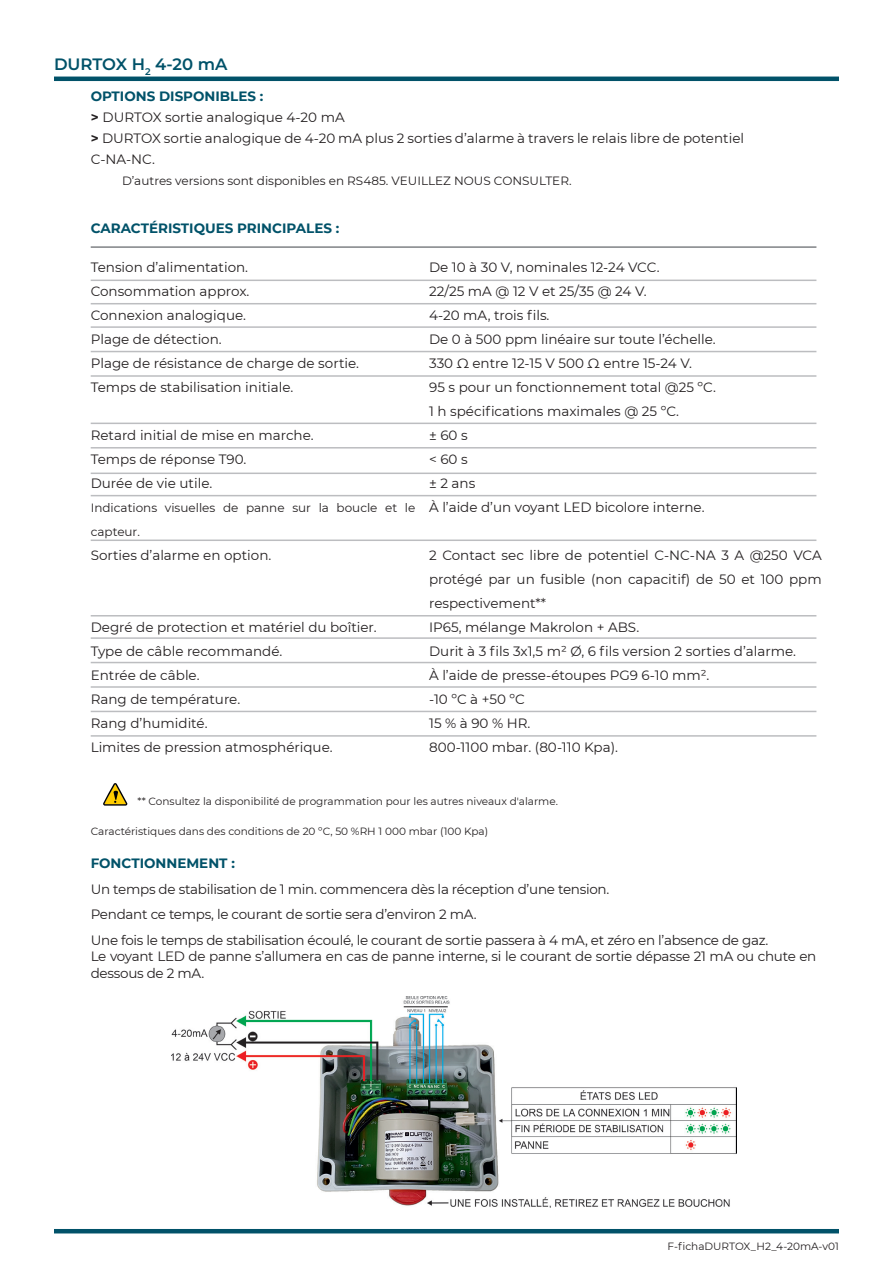
<style>
.page{position:relative;width:893px;height:1263px;background:#fff}
.page>*{position:absolute;margin:0;border:0;box-sizing:border-box;transform-origin:0 0}
.t1{font:100 16.5px "Montserrat";color:#015269}
.t2{font:13.5px/24px "Montserrat";color:#231f20}
.t3{font:13.5px/16.5px "Montserrat";letter-spacing:-.02em;color:#231f20}
.t4{font:700 13.5px "Montserrat";color:#015269}
.t5{font:12px/24px "Montserrat";color:#231f20}
.t6{font:10.5px "Montserrat";color:#231f20}
.s1{font-weight:700}
</style>
<div class="page">
<hr style="left:54px;top:77px;width:785px;height:4px;background:#015269">
<hr style="left:54px;top:1229px;width:785px;height:4px;background:#015269">
<hr style="left:91px;top:246px;width:725px;height:2px;background:#808285">
<hr style="left:91px;top:280px;width:725px;height:1px;background:#bcbdc0">
<hr style="left:91px;top:303px;width:725px;height:1px;background:#bcbdc0">
<hr style="left:91px;top:326px;width:725px;height:2px;background:#bcbdc0">
<hr style="left:91px;top:351px;width:725px;height:1px;background:#bcbdc0">
<hr style="left:91px;top:375px;width:725px;height:2px;background:#bcbdc0">
<hr style="left:91px;top:423px;width:725px;height:1px;background:#bcbdc0">
<hr style="left:91px;top:447px;width:725px;height:1px;background:#bcbdc0">
<hr style="left:91px;top:473px;width:725px;height:1px;background:#bcbdc0">
<hr style="left:91px;top:495px;width:725px;height:1px;background:#bcbdc0">
<hr style="left:91px;top:539px;width:725px;height:2px;background:#bcbdc0">
<hr style="left:91px;top:637px;width:725px;height:2px;background:#bcbdc0">
<hr style="left:91px;top:615px;width:725px;height:1px;background:#bcbdc0">
<hr style="left:91px;top:662px;width:725px;height:1px;background:#bcbdc0">
<hr style="left:91px;top:686px;width:725px;height:2px;background:#bcbdc0">
<hr style="left:91px;top:711px;width:725px;height:1px;background:#bcbdc0">
<hr style="left:91px;top:735px;width:725px;height:2px;background:#bcbdc0">
<svg style="left:103px;top:783px;width:24px;height:23px"></svg>
<img style="left:171px;top:996px;width:565px;height:211px">
<p class="t1" style="left:54px;top:53px;width:175px">DURTOX H<sub>2</sub> 4-20 mA</p>
<p class="t4" style="left:91px;top:86px;width:174px">OPTIONS DISPONIBLES :</p>
<p class="t2" style="left:91px;top:104px;width:255px"><span class="s1">&gt;</span> DURTOX sortie analogique 4-20 mA</p>
<p class="t2" style="left:91px;top:127px;width:655px;line-height:21px"><span class="s1">&gt;</span> DURTOX sortie analogique de 4-20 mA plus 2 sorties d’alarme à travers le relais libre de potentiel<br>C-NA-NC.</p>
<p class="t5" style="left:122px;top:168px;width:451px">D’autres versions sont disponibles en RS485. VEUILLEZ NOUS CONSULTER.</p>
<p class="t4" style="left:91px;top:219px;width:250px">CARACTÉRISTIQUES PRINCIPALES :</p>
<p class="t2" style="left:91px;top:254px;width:159px">Tension d’alimentation.</p>
<p class="t2" style="left:91px;top:278px;width:160px">Consommation approx.</p>
<p class="t2" style="left:91px;top:302px;width:157px">Connexion analogique.</p>
<p class="t2" style="left:91px;top:326px;width:133px">Plage de détection.</p>
<p class="t2" style="left:91px;top:350px;width:270px">Plage de résistance de charge de sortie.</p>
<p class="t2" style="left:91px;top:374px;width:204px">Temps de stabilisation initiale.</p>
<p class="t2" style="left:91px;top:422px;width:225px">Retard initial de mise en marche.</p>
<p class="t2" style="left:91px;top:446px;width:157px">Temps de réponse T90.</p>
<p class="t2" style="left:91px;top:470px;width:123px">Durée de vie utile.</p>
<p class="t5" style="left:91px;top:495px;width:326px">Indications visuelles de panne sur la boucle et le capteur.</p>
<p class="t2" style="left:91px;top:542px;width:182px">Sorties d’alarme en option.</p>
<p class="t2" style="left:91px;top:614px;width:288px">Degré de protection et matériel du boîtier.</p>
<p class="t2" style="left:91px;top:638px;width:193px">Type de câble recommandé.</p>
<p class="t2" style="left:91px;top:662px;width:110px">Entrée de câble.</p>
<p class="t2" style="left:91px;top:686px;width:151px">Rang de température.</p>
<p class="t2" style="left:91px;top:710px;width:118px">Rang d’humidité.</p>
<p class="t2" style="left:91px;top:734px;width:243px">Limites de pression atmosphérique.</p>
<p class="t2" style="left:429px;top:254px;width:232px">De 10 à 30 V, nominales 12-24 VCC.</p>
<p class="t2" style="left:429px;top:278px;width:219px">22/25 mA @ 12 V et 25/35 @ 24 V.</p>
<p class="t2" style="left:429px;top:302px;width:122px">4-20 mA, trois fils.</p>
<p class="t2" style="left:429px;top:326px;width:288px">De 0 à 500 ppm linéaire sur toute l’échelle.</p>
<p class="t2" style="left:429px;top:350px;width:265px">330 Ω entre 12-15 V 500 Ω entre 15-24 V.</p>
<p class="t2" style="left:429px;top:374px;width:288px">95 s pour un fonctionnement total @25 ºC.</p>
<p class="t2" style="left:429px;top:398px;width:251px">1 h spécifications maximales @ 25 ºC.</p>
<p class="t2" style="left:429px;top:422px;width:40px">± 60 s</p>
<p class="t2" style="left:429px;top:446px;width:40px">&lt; 60 s</p>
<p class="t2" style="left:429px;top:470px;width:48px">± 2 ans</p>
<p class="t2" style="left:429px;top:494px;width:277px">À l’aide d’un voyant LED bicolore interne.</p>
<p class="t2" style="left:429px;top:542px;width:394px;text-align:justify">2 Contact sec libre de potentiel C-NC-NA 3 A @250 VCA protégé par un fusible (non capacitif) de 50 et 100 ppm respectivement**</p>
<p class="t2" style="left:429px;top:614px;width:212px">IP65, mélange Makrolon + ABS.</p>
<p class="t2" style="left:429px;top:638px;width:368px">Durit à 3 fils 3x1,5 m² Ø, 6 fils version 2 sorties d’alarme.</p>
<p class="t2" style="left:429px;top:662px;width:282px">À l’aide de presse-étoupes PG9 6-10 mm².</p>
<p class="t2" style="left:429px;top:686px;width:97px">-10 ºC à +50 ºC</p>
<p class="t2" style="left:429px;top:710px;width:103px">15 % à 90 % HR.</p>
<p class="t2" style="left:429px;top:734px;width:190px">800-1100 mbar. (80-110 Kpa).</p>
<p class="t6" style="left:137px;top:794px;width:422px">** Consultez la disponibilité de programmation pour les autres niveaux d'alarme.</p>
<p class="t6" style="left:91px;top:824px;width:399px">Caractéristiques dans des conditions de 20 ºC, 50 %RH 1 000 mbar (100 Kpa)</p>
<p class="t4" style="left:91px;top:854px;width:146px">FONCTIONNEMENT :</p>
<p class="t3" style="left:91px;top:880px;width:520px">Un temps de stabilisation de 1 min. commencera dès la réception d’une tension.</p>
<p class="t3" style="left:91px;top:906px;width:387px">Pendant ce temps, le courant de sortie sera d’environ 2 mA.</p>
<p class="t3" style="left:91px;top:931px;width:679px">Une fois le temps de stabilisation écoulé, le courant de sortie passera à 4 mA, et zéro en l’absence de gaz.</p>
<p class="t3" style="left:91px;top:948px;width:727px">Le voyant LED de panne s’allumera en cas de panne interne, si le courant de sortie dépasse 21 mA ou chute en dessous de 2 mA.</p>
<p class="t6" style="left:667px;top:1238px;width:173px">F-fichaDURTOX_H2_4-20mA-v01</p>
</div>
